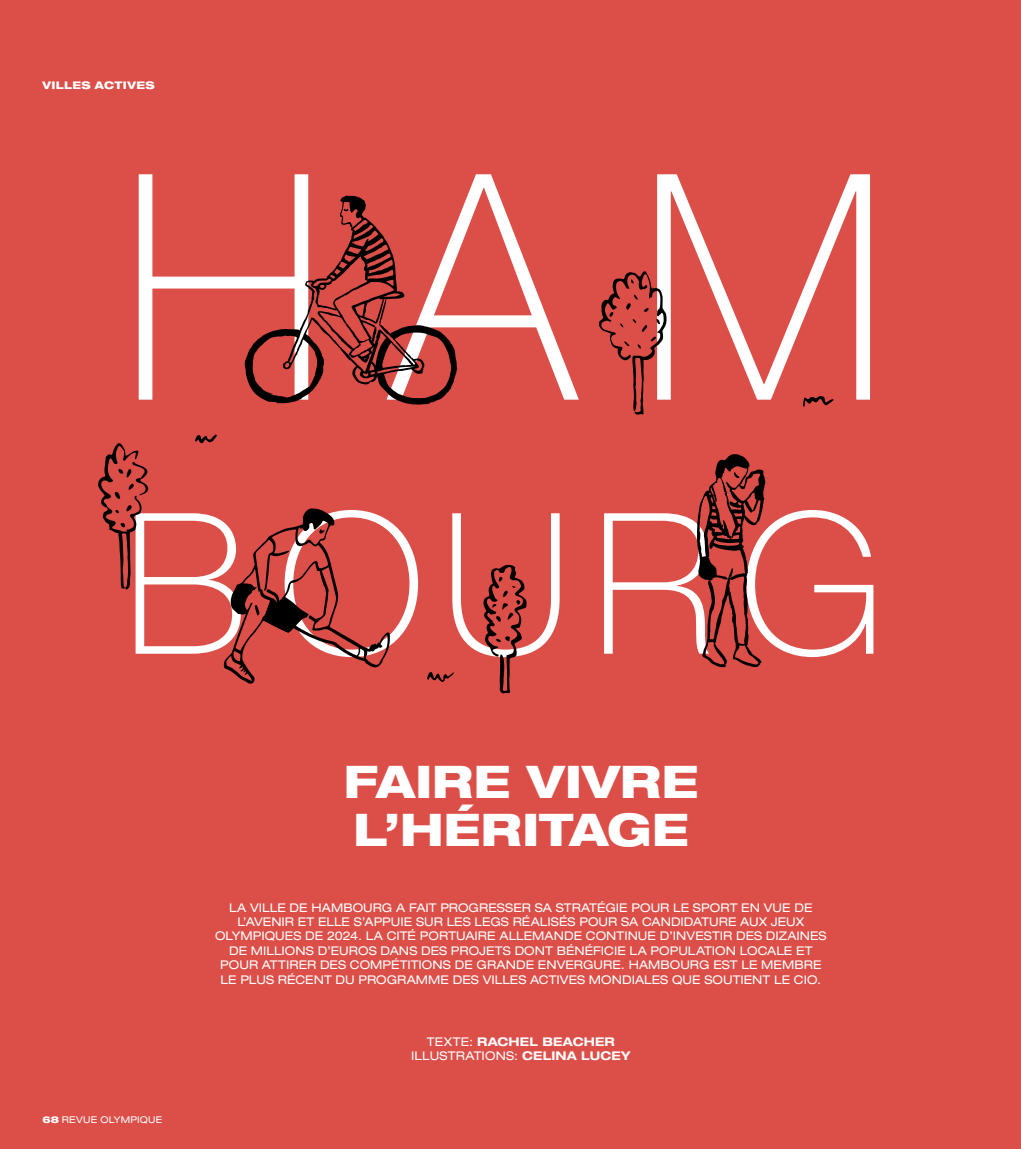
<style>
.page{position:relative;width:1021px;height:1149px;background:#fff}
.page>*{position:absolute;margin:0;border:0;box-sizing:border-box;transform-origin:0 0}
.t1{font:100 315.3px "Helvetica Neue LT Pro";color:#fff}
.t2{font:100 196.5px "Helvetica Neue LT Pro";letter-spacing:.11em;color:#fff}
.t3{font:800 expanded 45px/48px "Helvetica Neue LT Pro";letter-spacing:-.005em;color:#fff}
.t4{font:expanded 12px/14.4px "Helvetica Neue LT Pro";letter-spacing:.005em;color:#fff;text-align:center}
.t5{font:700 expanded 12px/14.4px "Helvetica Neue LT Pro";letter-spacing:.015em;color:#fff;text-align:center}
.t6{font:800 expanded 10.5px "Helvetica Neue LT Pro";letter-spacing:.035em;color:#fff}
.t7{font:expanded 9.3px "Helvetica Neue LT Pro";letter-spacing:.025em;color:#fff}
.s1{font-weight:800}
.s2{font-weight:400}
</style>
<div class="page">
<div style="left:0;top:0;width:1020px;height:1148px;background:#dc4e48"></div>
<svg style="left:697px;top:454px;width:68px;height:213px"></svg>
<svg style="left:223px;top:508px;width:167px;height:175px"></svg>
<svg style="left:195px;top:434px;width:22px;height:9px"></svg>
<svg style="left:427px;top:672px;width:27px;height:9px"></svg>
<svg style="left:803px;top:396px;width:30px;height:10px"></svg>
<svg style="left:598px;top:271px;width:68px;height:144px"></svg>
<svg style="left:98px;top:443px;width:50px;height:146px"></svg>
<svg style="left:483px;top:564px;width:43px;height:129px"></svg>
<svg style="left:244px;top:196px;width:213px;height:208px"></svg>
<p class="t6" style="left:43px;top:78px;width:114px">VILLES ACTIVES</p>
<h1 class="t1" style="left:119px;top:100px;width:772px">HAM</h1>
<h2 class="t2" style="left:123px;top:467px;width:763px">BOURG</h2>
<h3 class="t3" style="left:343px;top:756px;width:356px">FAIRE VIVRE<br>L’HÉRITAGE</h3>
<p class="t4" style="left:215px;top:899px;width:613px">LA VILLE DE HAMBOURG A FAIT PROGRESSER SA STRATÉGIE POUR LE SPORT EN VUE DE L’AVENIR ET ELLE S’APPUIE SUR LES LEGS RÉALISÉS POUR SA CANDIDATURE AUX JEUX OLYMPIQUES DE 2024. LA CITÉ PORTUAIRE ALLEMANDE CONTINUE D’INVESTIR DES DIZAINES DE MILLIONS D’EUROS DANS DES PROJETS DONT BÉNÉFICIE LA POPULATION LOCALE ET POUR ATTIRER DES COMPÉTITIONS DE GRANDE ENVERGURE. HAMBOURG EST LE MEMBRE LE PLUS RÉCENT DU PROGRAMME DES VILLES ACTIVES MONDIALES QUE SOUTIENT LE CIO.</p>
<p class="t7" style="left:43px;top:1113px;width:121px"><span class="s1">68</span> REVUE OLYMPIQUE</p>
<p class="t5" style="left:411px;top:1033px;width:221px"><span class="s2">TEXTE:</span> RACHEL BEACHER<br><span class="s2">ILLUSTRATIONS:</span> CELINA LUCEY</p>
</div>
